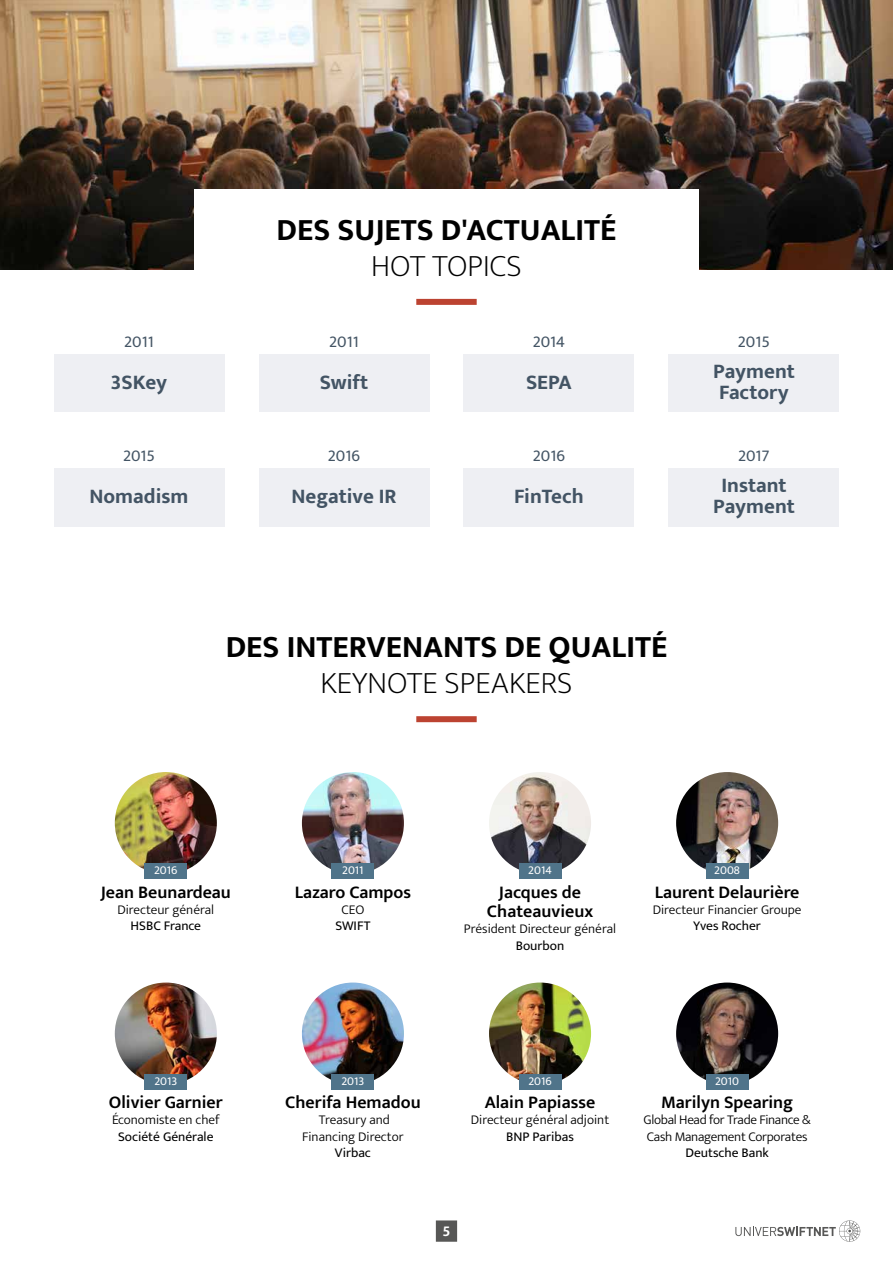
<style>
.page{position:relative;width:893px;height:1263px;background:#fff}
.page>*{position:absolute;margin:0;border:0;box-sizing:border-box;transform-origin:0 0}
.t1{font:700 31.5px "Mukta Vaani";color:#000}
.t2{font:200 31.5px "Mukta Vaani";color:#000}
.t3{font:700 21px/21px "Mukta Vaani";color:#435464}
.t4{font:600 18px/19.5px "Mukta Vaani";color:#000;text-align:center}
.t5{font:16.5px "Mukta Vaani";color:#435464}
.t6{font:700 15px "Mukta Vaani";color:#fff}
.t7{font:300 13.5px/16.2px "Mukta Vaani";color:#000;text-align:center}
.t8{font:13.5px "Mukta Vaani";color:#000}
.t9{font:300 13.5px/16.2px "Mukta Vaani";letter-spacing:-.02em;color:#000}
.t10{font:12px "Mukta Vaani";color:#fff}
</style>
<div class="page">
<svg style="left:735px;top:1220px;width:125px;height:22px"></svg>
<div style="left:436px;top:1220px;width:21px;height:22px;background:#575756;border:2px solid #575756"></div>
<div style="left:416px;top:716px;width:61px;height:6px;background:#bc4331"></div>
<div style="left:416px;top:299px;width:61px;height:6px;background:#bc4331"></div>
<img style="left:115px;top:772px;width:102px;height:102px;border-radius:51px">
<img style="left:115px;top:982px;width:102px;height:102px;border-radius:51px">
<img style="left:302px;top:772px;width:102px;height:102px;border-radius:51px">
<img style="left:302px;top:982px;width:102px;height:102px;border-radius:51px">
<img style="left:489px;top:772px;width:102px;height:102px;border-radius:51px">
<img style="left:489px;top:982px;width:102px;height:102px;border-radius:51px">
<img style="left:676px;top:772px;width:102px;height:102px;border-radius:51px">
<img style="left:676px;top:982px;width:102px;height:102px;border-radius:51px">
<img style="left:0;top:0;width:893px;height:270px">
<div style="left:194px;top:189px;width:505px;height:84px;background:#fff"></div>
<div style="left:464px;top:354px;width:170px;height:58px;background:#eeeff3"></div>
<div style="left:464px;top:468px;width:170px;height:58px;background:#eeeff3"></div>
<div style="left:259px;top:354px;width:170px;height:58px;background:#eeeff3"></div>
<div style="left:259px;top:468px;width:170px;height:58px;background:#eeeff3"></div>
<div style="left:145px;top:863px;width:42px;height:15px;background:#50748a"></div>
<div style="left:332px;top:863px;width:42px;height:15px;background:#50748a"></div>
<div style="left:706px;top:863px;width:42px;height:15px;background:#50748a"></div>
<div style="left:519px;top:863px;width:42px;height:15px;background:#50748a"></div>
<div style="left:145px;top:1074px;width:42px;height:15px;background:#50748a"></div>
<div style="left:332px;top:1074px;width:42px;height:15px;background:#50748a"></div>
<div style="left:706px;top:1074px;width:42px;height:15px;background:#50748a"></div>
<div style="left:519px;top:1074px;width:42px;height:15px;background:#50748a"></div>
<div style="left:669px;top:354px;width:170px;height:58px;background:#eeeff3"></div>
<div style="left:669px;top:468px;width:170px;height:58px;background:#eeeff3"></div>
<div style="left:54px;top:354px;width:170px;height:58px;background:#eeeff3"></div>
<div style="left:54px;top:468px;width:170px;height:58px;background:#eeeff3"></div>
<h1 class="t1" style="left:277px;top:210px;width:341px">DES SUJETS D'ACTUALITÉ</h1>
<h1 class="t2" style="left:371px;top:246px;width:152px">HOT TOPICS</h1>
<p class="t5" style="left:124px;top:332px;width:31px">2011</p>
<p class="t5" style="left:329px;top:332px;width:31px">2011</p>
<p class="t5" style="left:533px;top:332px;width:34px">2014</p>
<p class="t5" style="left:738px;top:332px;width:33px">2015</p>
<h2 class="t3" style="left:111px;top:372px;width:58px">3SKey</h2>
<h2 class="t3" style="left:320px;top:372px;width:50px">Swift</h2>
<h2 class="t3" style="left:526px;top:372px;width:47px">SEPA</h2>
<h2 class="t3" style="left:713px;top:360px;width:83px">Payment<br>Factory</h2>
<p class="t5" style="left:123px;top:445px;width:33px">2015</p>
<p class="t5" style="left:328px;top:445px;width:34px">2016</p>
<p class="t5" style="left:533px;top:445px;width:34px">2016</p>
<p class="t5" style="left:738px;top:445px;width:33px">2017</p>
<h2 class="t3" style="left:90px;top:486px;width:101px">Nomadism</h2>
<h2 class="t3" style="left:291px;top:486px;width:107px">Negative IR</h2>
<h2 class="t3" style="left:514px;top:486px;width:71px">FinTech</h2>
<h2 class="t3" style="left:713px;top:474px;width:83px;text-align:center">Instant<br>Payment</h2>
<h1 class="t1" style="left:226px;top:627px;width:443px">DES INTERVENANTS DE QUALITÉ</h1>
<h1 class="t2" style="left:321px;top:663px;width:253px">KEYNOTE SPEAKERS</h1>
<p class="t10" style="left:154px;top:863px;width:25px">2016</p>
<p class="t10" style="left:342px;top:863px;width:23px">2011</p>
<p class="t10" style="left:528px;top:863px;width:25px">2014</p>
<p class="t10" style="left:714px;top:863px;width:27px">2008</p>
<h3 class="t4" style="left:101px;top:882px;width:132px">Jean Beunardeau</h3>
<p class="t7" style="left:117px;top:903px;width:98px">Directeur général</p>
<p class="t8" style="left:131px;top:917px;width:72px">HSBC France</p>
<h3 class="t4" style="left:295px;top:882px;width:118px">Lazaro Campos</h3>
<p class="t7" style="left:341px;top:903px;width:24px">CEO</p>
<p class="t8" style="left:335px;top:917px;width:37px">SWIFT</p>
<h3 class="t4" style="left:487px;top:882px;width:108px">Jacques de<br>Chateauvieux</h3>
<p class="t7" style="left:464px;top:922px;width:154px">Président Directeur général</p>
<p class="t8" style="left:516px;top:937px;width:50px">Bourbon</p>
<h3 class="t4" style="left:655px;top:882px;width:146px">Laurent Delaurière</h3>
<p class="t7" style="left:653px;top:903px;width:150px">Directeur Financier Groupe</p>
<p class="t8" style="left:693px;top:917px;width:69px">Yves Rocher</p>
<p class="t10" style="left:154px;top:1073px;width:24px">2013</p>
<p class="t10" style="left:341px;top:1073px;width:24px">2013</p>
<p class="t10" style="left:528px;top:1073px;width:25px">2016</p>
<p class="t10" style="left:715px;top:1073px;width:25px">2010</p>
<h3 class="t4" style="left:109px;top:1092px;width:115px">Olivier Garnier</h3>
<p class="t7" style="left:112px;top:1113px;width:109px">Économiste en chef</p>
<p class="t8" style="left:118px;top:1128px;width:97px">Société Générale</p>
<h3 class="t4" style="left:285px;top:1092px;width:137px">Cherifa Hemadou</h3>
<p class="t7" style="left:302px;top:1113px;width:103px">Treasury and<br>Financing Director</p>
<p class="t8" style="left:335px;top:1144px;width:37px">Virbac</p>
<h3 class="t4" style="left:485px;top:1092px;width:112px">Alain Papiasse</h3>
<p class="t7" style="left:471px;top:1113px;width:140px">Directeur général adjoint</p>
<p class="t8" style="left:506px;top:1128px;width:69px">BNP Paribas</p>
<p class="t6" style="left:442px;top:1222px;width:9px">5</p>
<h3 class="t4" style="left:661px;top:1092px;width:134px">Marilyn Spearing</h3>
<p class="t9" style="left:643px;top:1113px;width:169px">Global Head for Trade Finance &amp;<br>Cash Management Corporates</p>
<p class="t8" style="left:685px;top:1144px;width:85px">Deutsche Bank</p>
</div>
